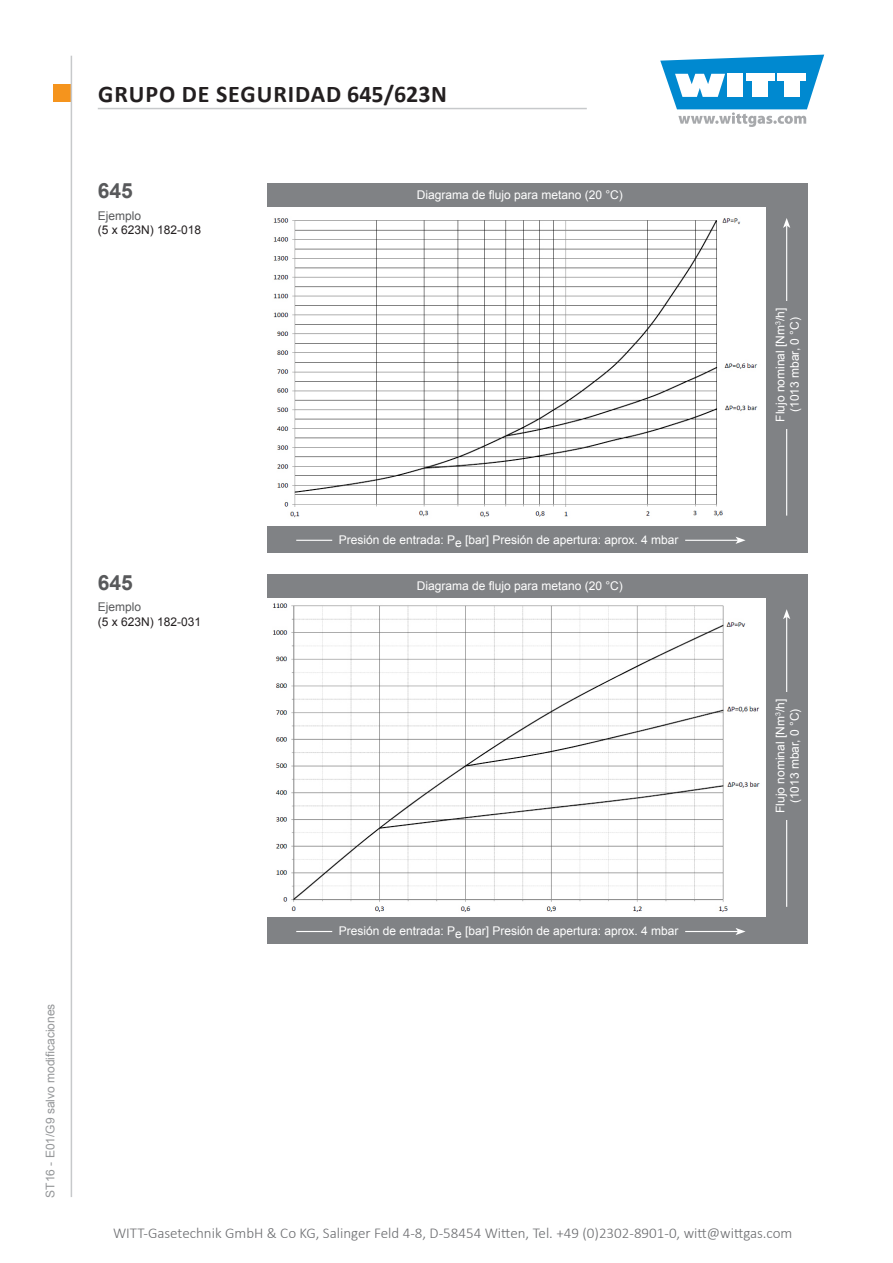
<style>
.page{position:relative;width:893px;height:1263px;background:#fff}
.page>*{position:absolute;margin:0;border:0;box-sizing:border-box;transform-origin:0 0}
.t1{font:700 24px "Calibri";letter-spacing:.04em;color:#231f20}
.t2{font:700 21px "Arial";color:#58595b}
.t3{font:300 15px "Calibri";color:#6b6c6f}
.t4{font:12px/14.4px "Arial";color:#fff;text-align:center}
.t5{font:12px/14.4px "Arial";color:#231f20}
.t6{font:12px "Arial";color:#949698}
.s1{color:#58595b}
</style>
<div class="page">
<div style="left:53px;top:85px;width:17px;height:17px;background:#f5941d"></div>
<svg style="left:660px;top:55px;width:164px;height:72px"></svg>
<hr style="left:71px;top:56px;width:1px;height:1141px;background:#c7c9cb">
<hr style="left:98px;top:108px;width:489px;height:1px;background:#c7c9cb">
<div style="left:268px;top:574px;width:540px;height:370px;background:#808285"></div>
<div style="left:264px;top:598px;width:501px;height:319px;background:#fff"></div>
<hr style="left:296px;top:931px;width:442px;height:1px;background:#fff">
<svg style="left:736px;top:928px;width:10px;height:7px"></svg>
<hr style="left:786px;top:617px;width:1px;height:290px;background:#fff">
<svg style="left:783px;top:609px;width:7px;height:10px"></svg>
<div style="left:333px;top:921px;width:351px;height:20px;background:#808285"></div>
<div style="left:766px;top:692px;width:42px;height:128px;background:#808285"></div>
<img style="left:273px;top:603px;width:487px;height:309px">
<div style="left:268px;top:183px;width:540px;height:370px;background:#808285"></div>
<div style="left:264px;top:207px;width:501px;height:319px;background:#fff"></div>
<hr style="left:296px;top:540px;width:442px;height:1px;background:#fff">
<svg style="left:736px;top:537px;width:10px;height:7px"></svg>
<hr style="left:786px;top:226px;width:1px;height:290px;background:#fff">
<svg style="left:783px;top:218px;width:7px;height:10px"></svg>
<div style="left:333px;top:529px;width:351px;height:21px;background:#808285"></div>
<div style="left:766px;top:301px;width:42px;height:127px;background:#808285"></div>
<img style="left:273px;top:218px;width:485px;height:300px">
<h1 class="t1" style="left:98px;top:78px;width:350px">GRUPO DE SEGURIDAD 645/623N</h1>
<p class="t2" style="left:98px;top:177px;width:37px">645</p>
<p class="t5" style="left:98px;top:209px;width:105px"><span class="s1">Ejemplo<br></span>(5 x 623N) 182-018</p>
<p class="t2" style="left:98px;top:568px;width:37px">645</p>
<p class="t5" style="left:98px;top:600px;width:105px"><span class="s1">Ejemplo<br></span>(5 x 623N) 182-031</p>
<p class="t4" style="left:417px;top:188px;width:208px">Diagrama de flujo para metano (20 °C)</p>
<p class="t4" style="left:339px;top:533px;width:341px">Presión de entrada: Pe [bar] Presión de apertura: aprox. 4 mbar</p>
<p class="t4" style="left:417px;top:579px;width:208px">Diagrama de flujo para metano (20 °C)</p>
<p class="t4" style="left:773px;top:422px;width:115px;rotate:-90deg">Flujo nominal [Nm<sup>3</sup>/h] (1013 mbar, 0 °C)</p>
<p class="t4" style="left:773px;top:813px;width:115px;rotate:-90deg">Flujo nominal [Nm<sup>3</sup>/h] (1013 mbar, 0 °C)</p>
<p class="t6" style="left:42px;top:1197px;width:196px;rotate:-90deg">ST16 - E01/G9 salvo modificaciones</p>
<p class="t4" style="left:339px;top:924px;width:341px">Presión de entrada: Pe [bar] Presión de apertura: aprox. 4 mbar</p>
<p class="t3" style="left:113px;top:1224px;width:681px">WITT-Gasetechnik GmbH &amp; Co KG, Salinger Feld 4-8, D-58454 Witten, Tel. +49 (0)2302-8901-0, witt@wittgas.com</p>
</div>
